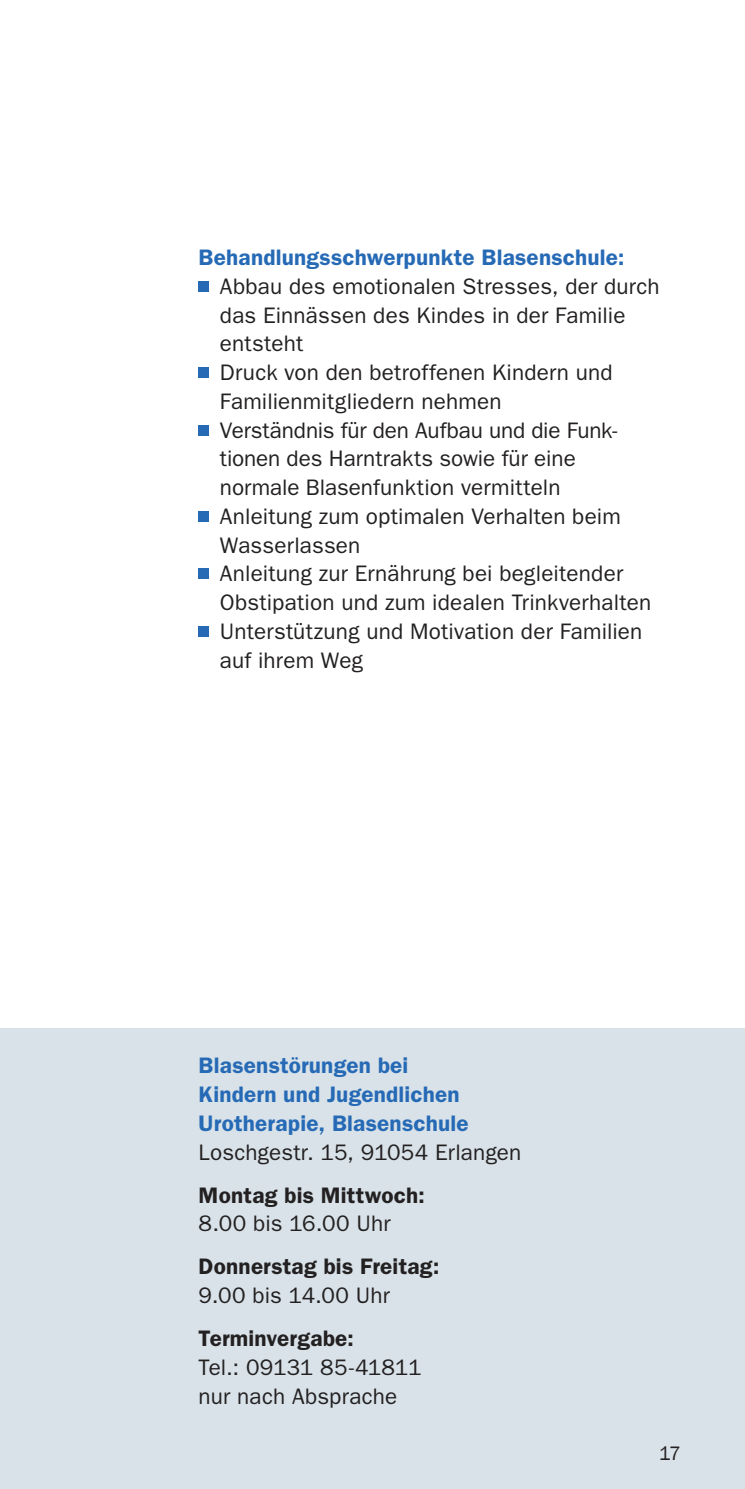
<style>
.page{position:relative;width:745px;height:1489px;background:#fff}
.page>*{position:absolute;margin:0;border:0;box-sizing:border-box;transform-origin:0 0}
.t1{font:22.5px/28.8px "Franklin Gothic LT";letter-spacing:.005em;color:#232021}
.t2{font:600 22.5px/28.8px "Franklin Gothic LT";letter-spacing:.01em;color:#266ab6}
.t3{font:600 22.5px "Franklin Gothic LT";letter-spacing:.01em;color:#232021}
.t4{font:20px "Franklin Gothic";color:#232021}
</style>
<div class="page">
<div style="left:0;top:1028px;width:744px;height:460px;background:#d8e2e8"></div>
<div style="left:198px;top:281px;width:11px;height:10px;background:#266ab6"></div>
<div style="left:198px;top:367px;width:11px;height:10px;background:#266ab6"></div>
<div style="left:198px;top:425px;width:11px;height:10px;background:#266ab6"></div>
<div style="left:198px;top:511px;width:11px;height:10px;background:#266ab6"></div>
<div style="left:198px;top:569px;width:11px;height:10px;background:#266ab6"></div>
<div style="left:198px;top:626px;width:11px;height:10px;background:#266ab6"></div>
<p class="t2" style="left:198px;top:243px;width:427px">Behandlungsschwerpunkte Blasenschule:</p>
<p class="t1" style="left:220px;top:272px;width:441px">Abbau des emotionalen Stresses, der durch das Einnässen des Kindes in der Familie entsteht<br>Druck von den betroffenen Kindern und Familienmitgliedern nehmen<br>Verständnis für den Aufbau und die Funk&shy;tionen des Harntrakts sowie für eine normale Blasenfunktion vermitteln<br>Anleitung zum optimalen Verhalten beim Wasserlassen<br>Anleitung zur Ernährung bei begleitender Obstipation und zum idealen Trinkverhalten Unterstützung und Motivation der Familien auf ihrem Weg</p>
<p class="t2" style="left:198px;top:1051px;width:271px">Blasenstörungen bei<br>Kindern und Jugendlichen<br>Urotherapie, Blasenschule</p>
<p class="t1" style="left:198px;top:1137px;width:324px">Loschgestr. 15, 91054 Erlangen</p>
<p class="t3" style="left:198px;top:1181px;width:228px">Montag bis Mittwoch:</p>
<p class="t1" style="left:198px;top:1209px;width:193px">8.00 bis 16.00 Uhr</p>
<p class="t3" style="left:198px;top:1253px;width:242px">Donnerstag bis Freitag:</p>
<p class="t1" style="left:198px;top:1281px;width:193px">9.00 bis 14.00 Uhr</p>
<p class="t3" style="left:198px;top:1324px;width:157px">Terminvergabe:</p>
<p class="t1" style="left:198px;top:1352px;width:224px">Tel.: 09131 85-41811 nur nach Absprache</p>
<p class="t4" style="left:658px;top:1441px;width:24px">17</p>
</div>
